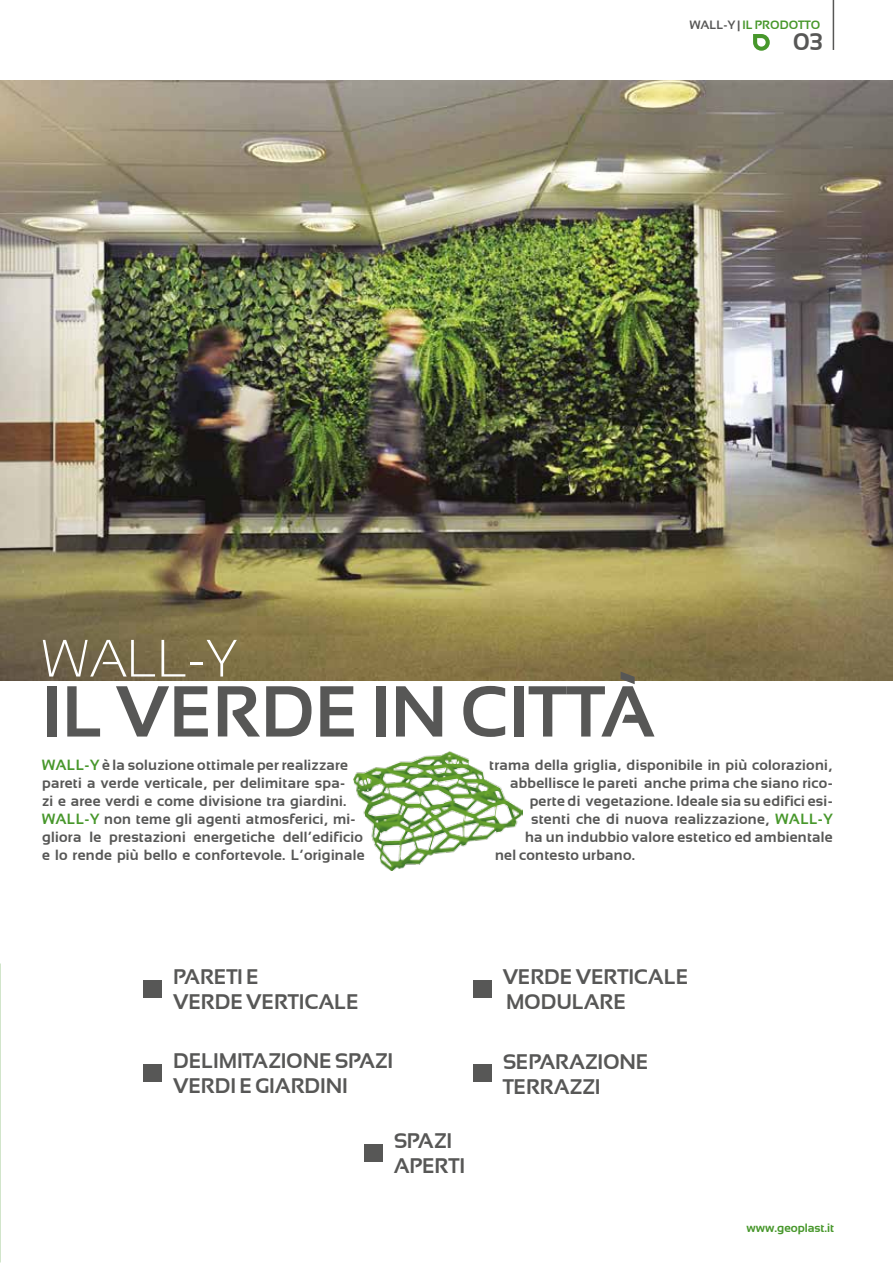
<style>
.page{position:relative;width:893px;height:1263px;background:#fff}
.page>*{position:absolute;margin:0;border:0;box-sizing:border-box;transform-origin:0 0}
.t1{font:700 72px "Sansation";color:#575756}
.t2{font:300 52.5px "Sansation";color:#fff}
.t3{font:700 24px "Sansation";color:#575756}
.t4{font:700 21px/25.2px "Sansation";letter-spacing:-.01em;color:#575756}
.t5{font:700 14.7px/18px "Sansation";letter-spacing:.02em;color:#575756}
.t6{font:700 12px "Sansation";color:#47972b}
.s1{color:#575756}
.s2{color:#47972b}
</style>
<div class="page">
<img style="left:0;top:81px;width:893px;height:599px">
<div style="left:143px;top:980px;width:19px;height:18px;background:#575756"></div>
<div style="left:473px;top:980px;width:19px;height:18px;background:#575756"></div>
<div style="left:143px;top:1064px;width:19px;height:18px;background:#575756"></div>
<div style="left:364px;top:1144px;width:18px;height:18px;background:#575756"></div>
<div style="left:473px;top:1064px;width:19px;height:18px;background:#575756"></div>
<img style="left:353px;top:752px;width:170px;height:118px">
<hr style="left:833px;top:0;width:1px;height:50px;background:#575756">
<svg style="left:753px;top:34px;width:17px;height:17px"></svg>
<p class="t6" style="left:690px;top:18px;width:132px"><span class="s1">WALL-Y |</span> IL PRODOTTO</p>
<h3 class="t3" style="left:793px;top:28px;width:31px">03</h3>
<h2 class="t2" style="left:42px;top:629px;width:197px">WALL-Y</h2>
<h1 class="t1" style="left:42px;top:670px;width:615px">IL VERDE IN CITTÀ</h1>
<p class="t5" style="left:42px;top:756px;width:324px"><span class="s2">WALL-Y</span> è la soluzione ottimale per realizzare pareti a verde verticale, per delimitare spa-<br>zi e aree verdi e come divisione tra giardini.<br><span class="s2">WALL-Y</span> non teme gli agenti atmosferici, mi&shy;gliora le prestazioni energetiche dell’edificio e lo rende più bello e confortevole. L’originale</p>
<p class="t5" style="left:489px;top:756px;width:345px">trama della griglia, disponibile in più colorazioni,</p>
<p class="t5" style="left:510px;top:774px;width:324px">abbellisce le pareti anche prima che siano rico-</p>
<p class="t5" style="left:530px;top:792px;width:305px">perte di vegetazione. Ideale sia su edifici esi-</p>
<p class="t5" style="left:531px;top:810px;width:303px">stenti che di nuova realizzazione, <span class="s2">WALL-Y</span></p>
<p class="t5" style="left:525px;top:828px;width:309px">ha un indubbio valore estetico ed ambientale</p>
<p class="t5" style="left:495px;top:846px;width:141px">nel contesto urbano.</p>
<h3 class="t4" style="left:173px;top:964px;width:187px">PARETI E<br>VERDE VERTICALE</h3>
<h3 class="t4" style="left:173px;top:1048px;width:222px">DELIMITAZIONE SPAZI<br>VERDI E GIARDINI</h3>
<h3 class="t4" style="left:394px;top:1128px;width:73px">SPAZI<br>APERTI</h3>
<h3 class="t4" style="left:503px;top:964px;width:187px">VERDE VERTICALE<br>MODULARE</h3>
<h3 class="t4" style="left:503px;top:1049px;width:147px">SEPARAZIONE<br>TERRAZZI</h3>
<p class="t6" style="left:746px;top:1221px;width:89px">www.geoplast.it</p>
</div>
